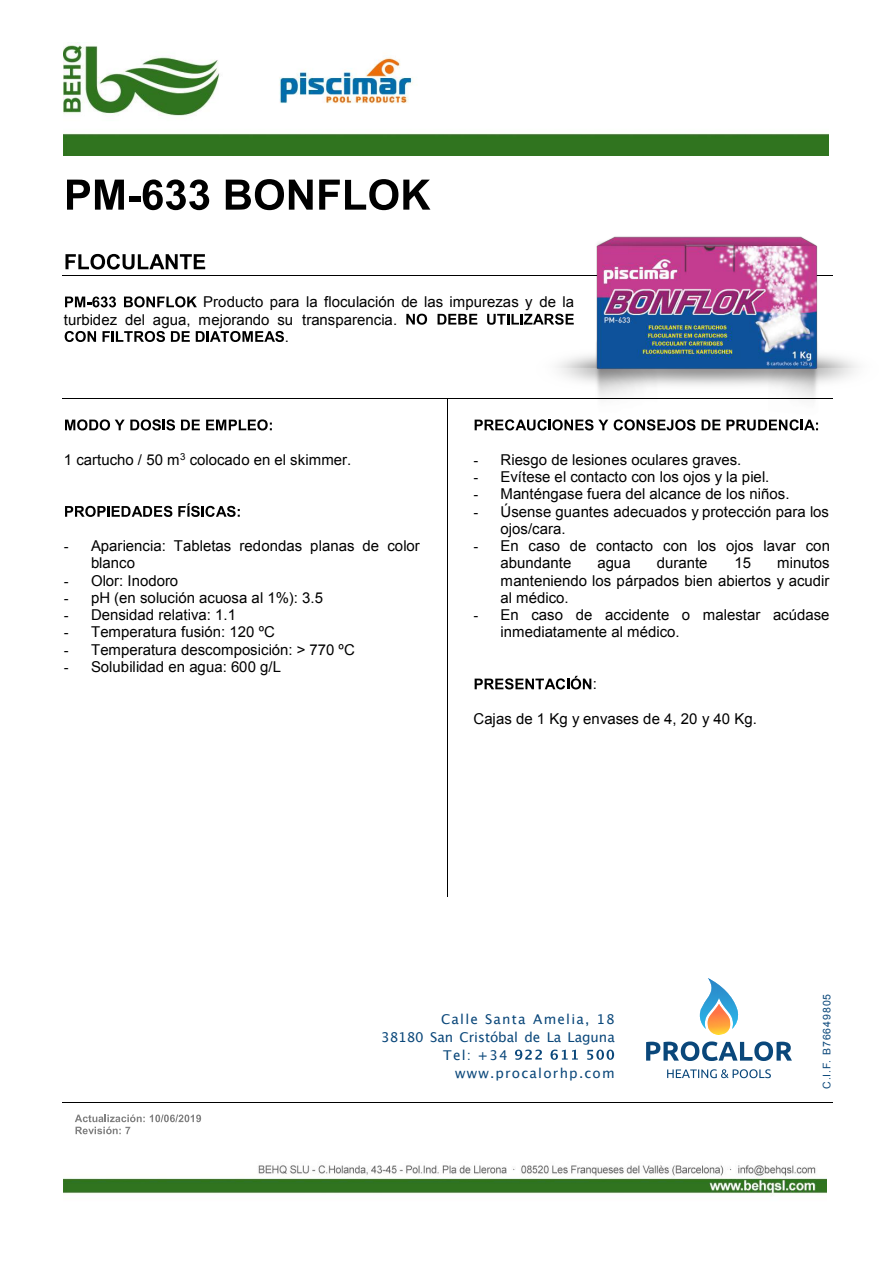
<style>
.page{position:relative;width:894px;height:1264px;background:#fff}
.page>*{position:absolute;margin:0;border:0;box-sizing:border-box;transform-origin:0 0}
.t1{font:15px/17.2px "Arial";color:#000}
.t2{font:13.5px "Lucida Grande";letter-spacing:.09em;color:#0a477a}
.t3{font:13.5px "Lucida Grande";color:#0a477a}
.t4{font:10.5px "Arial";letter-spacing:.09em;color:#0a477a}
.s1{font-family:"Times New Roman"}
</style>
<div class="page">
<img style="left:64px;top:42px;width:763px;height:113px">
<img style="left:64px;top:1165px;width:762px;height:30px">
<hr style="left:62px;top:1101px;width:770px;height:1px;background:#000">
<svg style="left:75px;top:1114px;width:126px;height:20px"></svg>
<svg style="left:67px;top:180px;width:57px;height:30px"></svg>
<div style="left:129px;top:196px;width:12px;height:6px;background:#000"></div>
<svg style="left:143px;top:179px;width:66px;height:31px"></svg>
<svg style="left:226px;top:179px;width:86px;height:31px"></svg>
<svg style="left:319px;top:179px;width:111px;height:31px"></svg>
<svg style="left:65px;top:254px;width:140px;height:15px"></svg>
<svg style="left:65px;top:296px;width:51px;height:11px"></svg>
<svg style="left:124px;top:296px;width:73px;height:11px"></svg>
<svg style="left:406px;top:314px;width:21px;height:11px"></svg>
<svg style="left:437px;top:314px;width:40px;height:10px"></svg>
<svg style="left:487px;top:314px;width:46px;height:11px"></svg>
<svg style="left:65px;top:331px;width:31px;height:11px"></svg>
<svg style="left:102px;top:331px;width:63px;height:11px"></svg>
<svg style="left:171px;top:331px;width:19px;height:11px"></svg>
<svg style="left:196px;top:331px;width:88px;height:11px"></svg>
<svg style="left:65px;top:419px;width:110px;height:11px"></svg>
<svg style="left:181px;top:419px;width:19px;height:11px"></svg>
<svg style="left:206px;top:419px;width:66px;height:11px"></svg>
<svg style="left:65px;top:506px;width:107px;height:11px"></svg>
<svg style="left:178px;top:503px;width:62px;height:14px"></svg>
<svg style="left:474px;top:419px;width:221px;height:11px"></svg>
<svg style="left:701px;top:419px;width:19px;height:11px"></svg>
<svg style="left:726px;top:419px;width:91px;height:11px"></svg>
<svg style="left:474px;top:675px;width:117px;height:14px"></svg>
<hr style="left:62px;top:275px;width:770px;height:1px;background:#000">
<hr style="left:62px;top:398px;width:770px;height:1px;background:#000">
<hr style="left:446px;top:399px;width:1px;height:497px;background:#000">
<img style="left:533px;top:236px;width:325px;height:164px">
<svg style="left:646px;top:1041px;width:145px;height:19px"></svg>
<svg style="left:667px;top:1069px;width:103px;height:9px"></svg>
<svg style="left:699px;top:978px;width:39px;height:56px"></svg>
<svg style="left:515px;top:1049px;width:26px;height:10px"></svg>
<svg style="left:550px;top:1049px;width:27px;height:10px"></svg>
<svg style="left:587px;top:1049px;width:27px;height:10px"></svg>
<p class="t1" style="left:203px;top:295px;width:372px">Producto para la floculación de las impurezas y de la</p>
<p class="t1" style="left:64px;top:312px;width:335px">turbidez del agua, mejorando su transparencia.</p>
<p class="t1" style="left:285px;top:329px;width:6px">.</p>
<p class="t1" style="left:64px;top:452px;width:289px">1 cartucho / 50 m<sup>3</sup> colocado en el skimmer.</p>
<p class="t1" style="left:91px;top:538px;width:330px;text-indent:-27px"><span class="s1">-</span> Apariencia: Tabletas redondas planas de color blanco</p>
<p class="t1" style="left:64px;top:573px;width:116px"><span class="s1">-</span> Olor: Inodoro</p>
<p class="t1" style="left:64px;top:590px;width:260px"><span class="s1">-</span> pH (en solución acuosa al 1%): 3.5</p>
<p class="t1" style="left:64px;top:607px;width:173px"><span class="s1">-</span> Densidad relativa: 1.1</p>
<p class="t1" style="left:64px;top:625px;width:212px"><span class="s1">-</span> Temperatura fusión: 120 ºC</p>
<p class="t1" style="left:64px;top:642px;width:292px"><span class="s1">-</span> Temperatura descomposición: &gt; 770 ºC</p>
<p class="t1" style="left:64px;top:659px;width:218px"><span class="s1">-</span> Solubilidad en agua: 600 g/L</p>
<p class="t1" style="left:473px;top:452px;width:269px"><span class="s1">-</span> Riesgo de lesiones oculares graves.</p>
<p class="t1" style="left:473px;top:469px;width:297px"><span class="s1">-</span> Evítese el contacto con los ojos y la piel.</p>
<p class="t1" style="left:473px;top:487px;width:317px"><span class="s1">-</span> Manténgase fuera del alcance de los niños.</p>
<p class="t1" style="left:500px;top:504px;width:330px;text-indent:-27px"><span class="s1">-</span> Úsense guantes adecuados y protección para los ojos/cara.</p>
<p class="t1" style="left:500px;top:538px;width:331px;text-indent:-27px"><span class="s1">-</span> En caso de contacto con los ojos lavar con abundante</p>
<p class="t1" style="left:597px;top:556px;width:35px">agua</p>
<p class="t1" style="left:656px;top:556px;width:52px">durante</p>
<p class="t1" style="left:734px;top:556px;width:18px">15</p>
<p class="t1" style="left:500px;top:556px;width:330px;text-align:justify;text-indent:276px">minutos manteniendo los párpados bien abiertos y acudir al médico.</p>
<p class="t1" style="left:500px;top:607px;width:330px;text-indent:-27px"><span class="s1">-</span> En caso de accidente o malestar acúdase inmediatamente al médico.</p>
<p class="t1" style="left:592px;top:676px;width:6px">:</p>
<p class="t1" style="left:473px;top:711px;width:285px">Cajas de 1 Kg y envases de 4, 20 y 40 Kg.</p>
<p class="t2" style="left:441px;top:1013px;width:175px">Calle Santa Amelia, 18</p>
<p class="t3" style="left:381px;top:1031px;width:235px">38180 San Cristóbal de La Laguna</p>
<p class="t2" style="left:443px;top:1049px;width:66px">Tel: +34</p>
<p class="t2" style="left:455px;top:1067px;width:161px">www.procalorhp.com</p>
<p class="t4" style="left:822px;top:1088px;width:97px;rotate:-90deg">C.I.F. B76649805</p>
</div>
